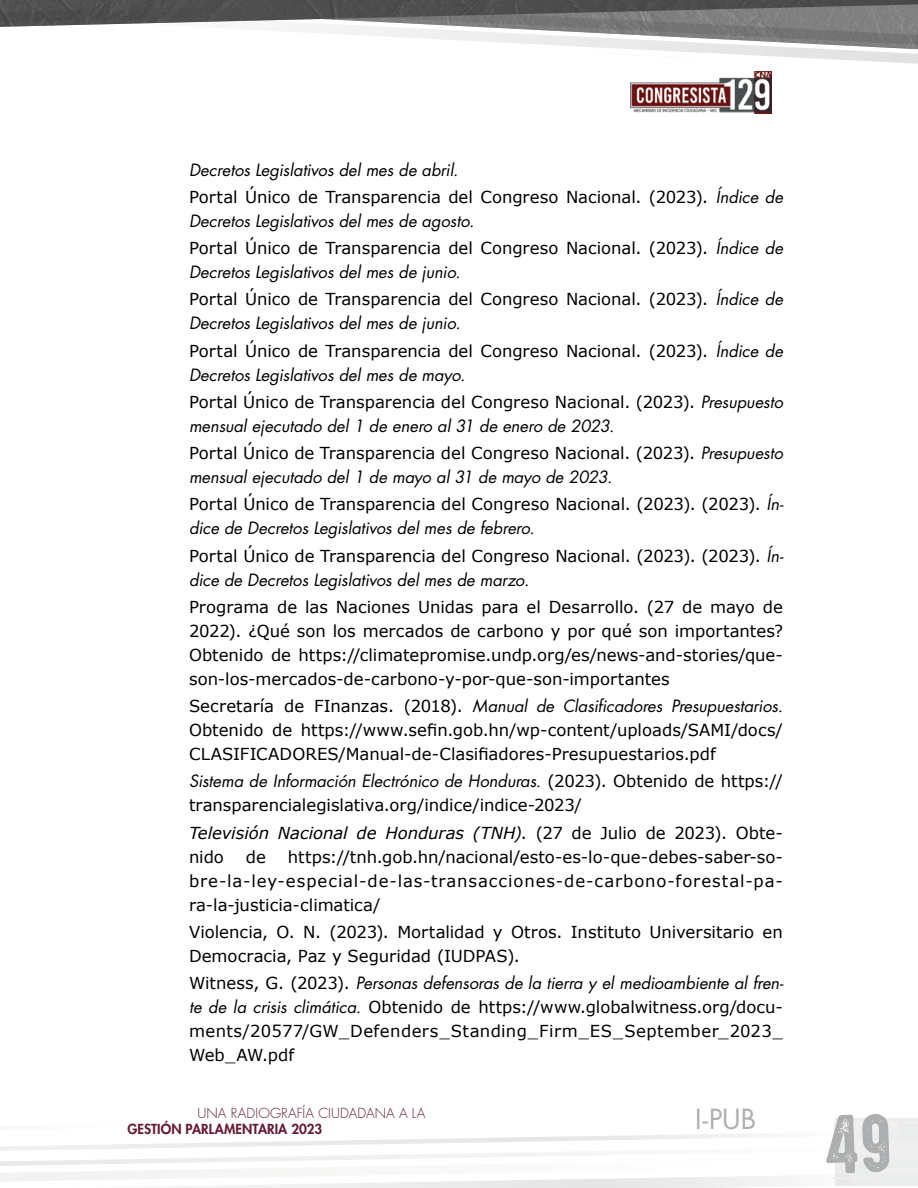
<style>
.page{position:relative;width:918px;height:1188px;background:#fff}
.page>*{position:absolute;margin:0;border:0;box-sizing:border-box;transform-origin:0 0}
.t1{font:27px "Futura Std";color:#acaeb0}
.t2{font:16.5px/24px "Verdana";color:#000;text-align:justify}
.t3{font:italic 16.5px "Futura Std";letter-spacing:-.005em;color:#000}
.t4{font:300 13.5px "Futura Std";letter-spacing:.005em;color:#651c32}
.t5{font:800 13.5px "Futura Std";letter-spacing:.005em;color:#651c32}
.s1{font-family:"Futura Std";font-style:italic}
.s2{font-family:"Verdana";font-style:normal}
.s3{font-style:italic}
</style>
<div class="page">
<div style="left:835px;top:1119px;width:83px;height:67px;background:#ebecec"></div>
<div style="left:834px;top:1121px;width:64px;height:12px;background:#efefef"></div>
<div style="left:853px;top:1140px;width:65px;height:19px;background:#efefef"></div>
<div style="left:875px;top:1169px;width:43px;height:5px;background:#efefef"></div>
<hr style="left:904px;top:1121px;width:14px;height:3px;background:#96989a">
<svg style="left:0;top:0;width:918px;height:64px"></svg>
<img style="left:631px;top:72px;width:140px;height:41px">
<svg style="left:0;top:1118px;width:890px;height:70px"></svg>
<p class="t3" style="left:189px;top:159px;width:271px">Decretos Legislativos del mes de abril.</p>
<p class="t2" style="left:189px;top:185px;width:596px">Portal Único de Transparencia del Congreso Nacional. (2023). <span class="s1">Índice de</span></p>
<p class="t3" style="left:189px;top:210px;width:287px">Decretos Legislativos del mes de agosto.</p>
<p class="t2" style="left:189px;top:236px;width:596px">Portal Único de Transparencia del Congreso Nacional. (2023). <span class="s1">Índice de</span></p>
<p class="t3" style="left:189px;top:262px;width:273px">Decretos Legislativos del mes de junio.</p>
<p class="t2" style="left:189px;top:288px;width:596px">Portal Único de Transparencia del Congreso Nacional. (2023). <span class="s1">Índice de</span></p>
<p class="t3" style="left:189px;top:313px;width:273px">Decretos Legislativos del mes de junio.</p>
<p class="t2" style="left:189px;top:339px;width:596px">Portal Único de Transparencia del Congreso Nacional. (2023). <span class="s1">Índice de</span></p>
<p class="t3" style="left:189px;top:364px;width:278px">Decretos Legislativos del mes de mayo.</p>
<p class="t2" style="left:189px;top:390px;width:595px">Portal Único de Transparencia del Congreso Nacional. (2023). <span class="s1">Presupuesto</span></p>
<p class="t3" style="left:189px;top:415px;width:427px">mensual ejecutado del 1 de enero al 31 de enero de 2023.</p>
<p class="t2" style="left:189px;top:441px;width:595px">Portal Único de Transparencia del Congreso Nacional. (2023). <span class="s1">Presupuesto</span></p>
<p class="t3" style="left:189px;top:467px;width:425px">mensual ejecutado del 1 de mayo al 31 de mayo de 2023.</p>
<p class="t2" style="left:189px;top:493px;width:596px">Portal Único de Transparencia del Congreso Nacional. (2023). (2023). <span class="s1">Ín-</span></p>
<p class="t3" style="left:189px;top:518px;width:347px">dice de Decretos Legislativos del mes de febrero.</p>
<p class="t2" style="left:189px;top:544px;width:596px">Portal Único de Transparencia del Congreso Nacional. (2023). (2023). <span class="s1">Ín-</span></p>
<p class="t3" style="left:189px;top:569px;width:342px">dice de Decretos Legislativos del mes de marzo.</p>
<p class="t2" style="left:189px;top:595px;width:596px">Programa de las Naciones Unidas para el Desarrollo. (27 de mayo de 2022). ¿Qué son los mercados de carbono y por qué son importantes?<br>Obtenido de https://climatepromise.undp.org/es/news-and-stories/que&shy;son-los-mercados-de-carbono-y-por-que-son-importantes</p>
<p class="t3" style="left:189px;top:696px;width:595px"><span class="s2">Secretaría de FInanzas. (2018).</span> Manual de Clasificadores Presupuestarios.</p>
<p class="t2" style="left:189px;top:718px;width:596px">Obtenido de https://www.sefin.gob.hn/wp-content/uploads/SAMI/docs/<br>CLASIFICADORES/Manual-de-Clasifiadores-Presupuestarios.pdf</p>
<p class="t3" style="left:189px;top:771px;width:596px">Sistema de Información Electrónico de Honduras. <span class="s2">(2023). Obtenido de https://</span></p>
<p class="t2" style="left:189px;top:792px;width:595px;line-height:27.3px">transparencialegislativa.org/indice/indice-2023/<br><span class="s3">Televisión Nacional de Honduras (TNH)</span>. (27 de Julio de 2023). Obte-</p>
<p class="t2" style="left:189px;top:845px;width:36px">nido</p>
<p class="t2" style="left:246px;top:845px;width:22px">de</p>
<p class="t2" style="left:189px;top:845px;width:595px;text-indent:99px">https://tnh.gob.hn/nacional/esto-es-lo-que-debes-saber-so&shy;bre-la-ley-especial-de-las-transacciones-de-carbono-forestal-pa&shy;ra-la-justicia-climatica/</p>
<p class="t2" style="left:189px;top:920px;width:595px">Violencia, O. N. (2023). Mortalidad y Otros. Instituto Universitario en<br>Democracia, Paz y Seguridad (IUDPAS).</p>
<p class="t3" style="left:189px;top:973px;width:596px"><span class="s2">Witness, G. (2023).</span> Personas defensoras de la tierra y el medioambiente al fren-</p>
<p class="t2" style="left:189px;top:995px;width:596px"><span class="s1">te de la crisis climática.</span> Obtenido de https://www.globalwitness.org/docu&shy;ments/20577/GW_Defenders_Standing_Firm_ES_September_2023_ Web_AW.pdf</p>
<p class="t4" style="left:197px;top:1105px;width:230px">UNA RADIOGRAFÍA CIUDADANA A LA</p>
<p class="t5" style="left:127px;top:1121px;width:196px">GESTIÓN PARLAMENTARIA 2023</p>
<h1 class="t1" style="left:695px;top:1102px;width:62px">I-PUB</h1>
</div>
